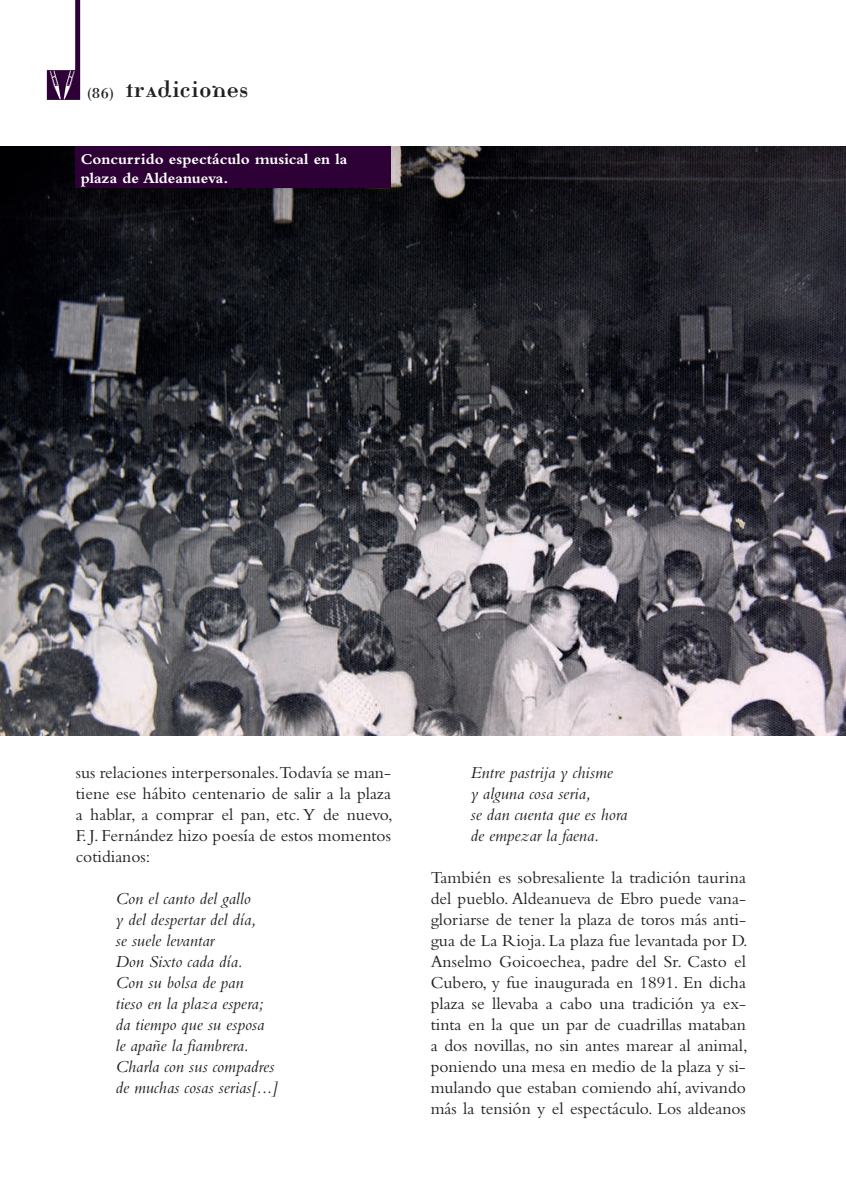
<style>
.page{position:relative;width:846px;height:1190px;background:#fff}
.page>*{position:absolute;margin:0;border:0;box-sizing:border-box;transform-origin:0 0}
.t1{font:24.5px "Katrina";color:#231f20}
.t2{font:17.5px/21px "Bembo";color:#231f20;text-align:justify}
.t3{font:italic 17.5px/21px "Bembo";color:#231f20}
.t4{font:700 15.75px/19.2px "Bembo";color:#fff}
.t5{font:15.75px "Katrina";color:#231f20}
</style>
<div class="page">
<svg style="left:47px;top:0;width:33px;height:100px"></svg>
<img style="left:0;top:147px;width:845px;height:588px">
<div style="left:76px;top:147px;width:315px;height:41px;background:#2d0036"></div>
<p class="t5" style="left:87px;top:84px;width:28px">(86)</p>
<h1 class="t1" style="left:125px;top:75px;width:125px">tradiciones</h1>
<p class="t4" style="left:81px;top:149px;width:268px">Concurrido espectáculo musical en la plaza de Aldeanueva.</p>
<p class="t2" style="left:76px;top:761px;width:318px">sus relaciones interpersonales.Todavía se man&shy;tiene ese hábito centenario de salir a la plaza a hablar, a comprar el pan, etc. Y de nuevo, F. J. Fernández hizo poesía de estos momentos cotidianos:</p>
<p class="t3" style="left:115px;top:887px;width:163px">Con el canto del gallo<br>y del despertar del día,<br>se suele levantar<br>Don Sixto cada día.<br>Con su bolsa de pan<br>tieso en la plaza espera; da tiempo que su esposa le apañe la fiambrera.<br>Charla con sus compadres de muchas cosas serias[...]</p>
<p class="t3" style="left:470px;top:761px;width:158px">Entre pastrija y chisme<br>y alguna cosa seria,<br>se dan cuenta que es hora de empezar la faena.</p>
<p class="t2" style="left:430px;top:866px;width:318px">También es sobresaliente la tradición taurina del pueblo. Aldeanueva de Ebro puede vana&shy;gloriarse de tener la plaza de toros más anti&shy;gua de La Rioja. La plaza fue levantada por D.<br>Anselmo Goicoechea, padre del Sr. Casto el Cubero, y fue inaugurada en 1891. En dicha plaza se llevaba a cabo una tradición ya ex&shy;tinta en la que un par de cuadrillas mataban a dos novillas, no sin antes marear al animal, poniendo una mesa en medio de la plaza y si&shy;mulando que estaban comiendo ahí, avivando más la tensión y el espectáculo. Los aldeanos</p>
</div>
